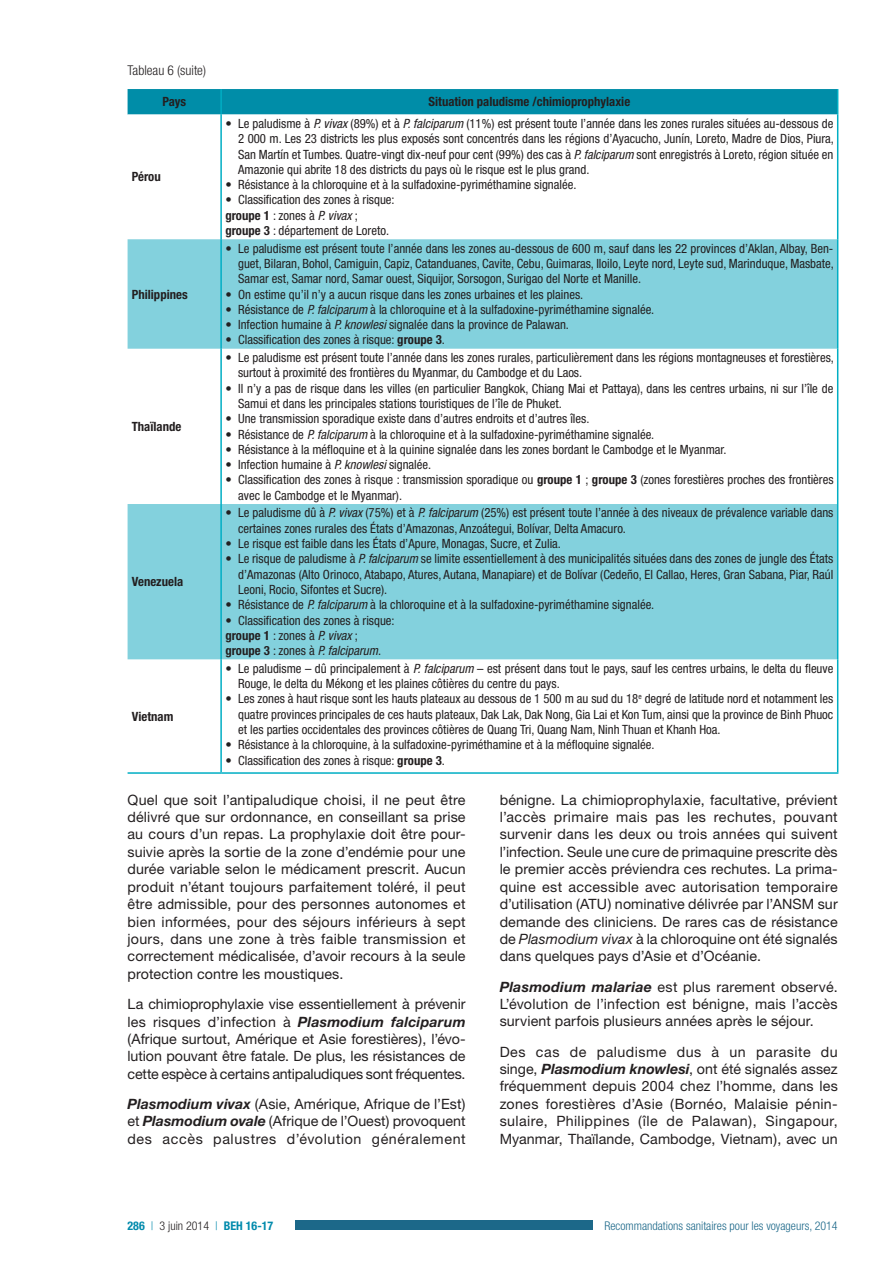
<style>
.page{position:relative;width:893px;height:1263px;background:#fff}
.page>*{position:absolute;margin:0;border:0;box-sizing:border-box;transform-origin:0 0}
.t1{font:14.25px/17.4px "Helvetica Neue";letter-spacing:.015em;color:#231f20;text-align:justify}
.t2{font:300 condensed 13.5px "Helvetica Neue";color:#231f20}
.t3{font:condensed 12.75px/15.3px "Helvetica Neue LT Std";color:#231f20}
.t4{font:700 condensed 12.75px "Helvetica Neue LT Std";color:#231f20}
.t5{font:300 condensed 12px "Helvetica Neue";color:#1c6889}
.t6{font:700 condensed 12px "Helvetica Neue";color:#008aac}
.s1{font-style:italic}
.s2{font-weight:700}
.s3{font-weight:700;font-style:italic}
.s4{font-weight:300}
.s5{font-weight:300;color:#231f20}
</style>
<div class="page">
<div style="left:296px;top:1220px;width:297px;height:10px;background:#1c6889"></div>
<svg style="left:128px;top:239px;width:709px;height:420px;fill:#83d1dd"></svg>
<hr style="left:220px;top:115px;width:2px;height:124px;background:#00aec4">
<hr style="left:220px;top:239px;width:2px;height:110px;background:#00aec4">
<hr style="left:220px;top:349px;width:2px;height:155px;background:#00aec4">
<hr style="left:220px;top:504px;width:2px;height:155px;background:#00aec4">
<hr style="left:220px;top:659px;width:2px;height:113px;background:#00aec4">
<hr style="left:128px;top:772px;width:93px;height:2px;background:#00aec4">
<hr style="left:221px;top:772px;width:617px;height:2px;background:#00aec4">
<svg style="left:128px;top:89px;width:710px;height:26px;background:#0790aa"></svg>
<hr style="left:837px;top:115px;width:1px;height:124px;background:#00aec4">
<hr style="left:837px;top:239px;width:1px;height:110px;background:#00aec4">
<hr style="left:837px;top:349px;width:1px;height:155px;background:#00aec4">
<hr style="left:837px;top:504px;width:1px;height:155px;background:#00aec4">
<hr style="left:837px;top:659px;width:1px;height:113px;background:#00aec4">
<p class="t2" style="left:128px;top:62px;width:80px">Tableau 6 (suite)</p>
<p class="t4" style="left:162px;top:94px;width:25px">Pays</p>
<p class="t4" style="left:429px;top:94px;width:203px">Situation paludisme /chimioprophylaxie</p>
<p class="t4" style="left:132px;top:169px;width:30px">Pérou</p>
<p class="t4" style="left:132px;top:286px;width:57px">Philippines</p>
<p class="t4" style="left:132px;top:419px;width:51px">Thaïlande</p>
<p class="t4" style="left:132px;top:574px;width:53px">Venezuela</p>
<p class="t4" style="left:132px;top:708px;width:43px">Vietnam</p>
<p class="t3" style="left:238px;top:116px;width:597px;text-align:justify;text-indent:-13px">• Le paludisme à <span class="s1">P. vivax</span> (89%) et à <span class="s1">P. falciparum</span> (11%) est présent toute l’année dans les zones rurales situées au-dessous de 2 000 m. Les 23 districts les plus exposés sont concentrés dans les régions d’Ayacucho, Junín, Loreto, Madre de Dios, Piura, San Martín et Tumbes. Quatre-vingt dix-neuf pour cent (99%) des cas à <span class="s1">P. falciparum</span> sont enregistrés à Loreto, région située en Amazonie qui abrite 18 des districts du pays où le risque est le plus grand.</p>
<p class="t3" style="left:225px;top:177px;width:353px">• Résistance à la chloroquine et à la sulfadoxine-pyriméthamine signalée.</p>
<p class="t3" style="left:225px;top:192px;width:171px">• Classification des zones à risque: <span class="s2">groupe 1</span> : zones à <span class="s1">P. vivax</span> ; <span class="s2">groupe 3</span> : département de Loreto.</p>
<p class="t3" style="left:238px;top:240px;width:597px;text-align:justify;text-indent:-13px">• Le paludisme est présent toute l’année dans les zones au-dessous de 600 m, sauf dans les 22 provinces d’Aklan, Albay, Ben&shy;guet, Bilaran, Bohol, Camiguin, Capiz, Catanduanes, Cavite, Cebu, Guimaras, Iloilo, Leyte nord, Leyte sud, Marinduque, Masbate, Samar est, Samar nord, Samar ouest, Siquijor, Sorsogon, Surigao del Norte et Manille.</p>
<p class="t3" style="left:225px;top:286px;width:359px">• On estime qu’il n’y a aucun risque dans les zones urbaines et les plaines.</p>
<p class="t3" style="left:225px;top:302px;width:430px">• Résistance de <span class="s1">P. falciparum</span> à la chloroquine et à la sulfadoxine-pyriméthamine signalée.</p>
<p class="t3" style="left:225px;top:317px;width:345px">• Infection humaine à <span class="s1">P. knowlesi</span> signalée dans la province de Palawan.</p>
<p class="t3" style="left:225px;top:332px;width:221px">• Classification des zones à risque: <span class="s2">groupe 3</span>.</p>
<p class="t3" style="left:238px;top:350px;width:597px;text-indent:-13px">• Le paludisme est présent toute l’année dans les zones rurales, particulièrement dans les régions montagneuses et forestières, surtout à proximité des frontières du Myanmar, du Cambodge et du Laos.</p>
<p class="t3" style="left:238px;top:380px;width:597px;text-indent:-13px">• Il n’y a pas de risque dans les villes (en particulier Bangkok, Chiang Mai et Pattaya), dans les centres urbains, ni sur l’île de<br>Samui et dans les principales stations touristiques de l’île de Phuket.</p>
<p class="t3" style="left:225px;top:411px;width:366px">• Une transmission sporadique existe dans d’autres endroits et d’autres îles.</p>
<p class="t3" style="left:225px;top:426px;width:430px">• Résistance de <span class="s1">P. falciparum</span> à la chloroquine et à la sulfadoxine-pyriméthamine signalée.</p>
<p class="t3" style="left:225px;top:442px;width:503px">• Résistance à la méfloquine et à la quinine signalée dans les zones bordant le Cambodge et le Myanmar.</p>
<p class="t3" style="left:225px;top:457px;width:207px">• Infection humaine à <span class="s1">P. knowlesi</span> signalée.</p>
<p class="t3" style="left:238px;top:472px;width:597px;text-indent:-13px">• Classification des zones à risque : transmission sporadique ou <span class="s2">groupe 1</span> ; <span class="s2">groupe 3</span> (zones forestières proches des frontières avec le Cambodge et le Myanmar).</p>
<p class="t3" style="left:238px;top:505px;width:597px;text-indent:-13px">• Le paludisme dû à <span class="s1">P. vivax</span> (75%) et à <span class="s1">P. falciparum</span> (25%) est présent toute l’année à des niveaux de prévalence variable dans certaines zones rurales des États d’Amazonas, Anzoátegui, Bolívar, Delta Amacuro.</p>
<p class="t3" style="left:225px;top:536px;width:337px">• Le risque est faible dans les États d’Apure, Monagas, Sucre, et Zulia.</p>
<p class="t3" style="left:238px;top:551px;width:597px;text-align:justify;text-indent:-13px">• Le risque de paludisme à <span class="s1">P. falciparum</span> se limite essentiellement à des municipalités situées dans des zones de jungle des États d’Amazonas (Alto Orinoco, Atabapo, Atures, Autana, Manapiare) et de Bolívar (Cedeño, El Callao, Heres, Gran Sabana, Piar, Raúl Leoni, Rocio, Sifontes et Sucre).</p>
<p class="t3" style="left:225px;top:597px;width:430px">• Résistance de <span class="s1">P. falciparum</span> à la chloroquine et à la sulfadoxine-pyriméthamine signalée.</p>
<p class="t3" style="left:225px;top:612px;width:171px">• Classification des zones à risque: <span class="s2">groupe 1</span> : zones à <span class="s1">P. vivax</span> ; <span class="s2">groupe 3</span> : zones à <span class="s1">P. falciparum</span>.</p>
<p class="t3" style="left:238px;top:660px;width:597px;text-indent:-13px">• Le paludisme – dû principalement à <span class="s1">P. falciparum</span> – est présent dans tout le pays, sauf les centres urbains, le delta du fleuve<br>Rouge, le delta du Mékong et les plaines côtières du centre du pays.</p>
<p class="t3" style="left:238px;top:691px;width:597px;text-align:justify;text-indent:-13px">• Les zones à haut risque sont les hauts plateaux au dessous de 1 500 m au sud du 18<sup>e</sup> degré de latitude nord et notamment les quatre provinces principales de ces hauts plateaux, Dak Lak, Dak Nong, Gia Lai et Kon Tum, ainsi que la province de Binh Phuoc et les parties occidentales des provinces côtières de Quang Tri, Quang Nam, Ninh Thuan et Khanh Hoa.</p>
<p class="t3" style="left:225px;top:737px;width:431px">• Résistance à la chloroquine, à la sulfadoxine-pyriméthamine et à la méfloquine signalée.</p>
<p class="t3" style="left:225px;top:752px;width:221px">• Classification des zones à risque: <span class="s2">groupe 3</span>.</p>
<p class="t1" style="left:128px;top:791px;width:340px">Quel que soit l’antipaludique choisi, il ne peut être délivré que sur ordonnance, en conseillant sa prise au cours d’un repas. La prophylaxie doit être pour&shy;suivie après la sortie de la zone d’endémie pour une durée variable selon le médicament prescrit. Aucun produit n’étant toujours parfaitement toléré, il peut être admissible, pour des personnes autonomes et bien informées, pour des séjours inférieurs à sept jours, dans une zone à très faible transmission et correctement médicalisée, d’avoir recours à la seule protection contre les moustiques.</p>
<p class="t1" style="left:128px;top:995px;width:340px">La chimioprophylaxie vise essentiellement à prévenir les risques d’infection à <span class="s3">Plasmodium falciparum </span>(Afrique surtout, Amérique et Asie forestières), l’évo&shy;lution pouvant être fatale. De plus, les résistances de cette espèce à certains antipaludiques sont fréquentes.</p>
<p class="t1" style="left:128px;top:1095px;width:340px"><span class="s3">Plasmodium vivax</span> (Asie, Amérique, Afrique de l’Est) et <span class="s3">Plasmodium ovale</span> (Afrique de l’Ouest) provoquent des accès palustres d’évolution généralement</p>
<p class="t1" style="left:500px;top:790px;width:340px">bénigne. La chimioprophylaxie, facultative, prévient l’accès primaire mais pas les rechutes, pouvant survenir dans les deux ou trois années qui suivent l’infection. Seule une cure de primaquine prescrite dès le premier accès préviendra ces rechutes. La prima&shy;quine est accessible avec autorisation temporaire d’utilisation (ATU</p>
<p class="t1" style="left:608px;top:895px;width:176px">) nominative délivrée par l’ANSM</p>
<p class="t1" style="left:500px;top:895px;width:340px;text-indent:318px">sur demande des cliniciens. De rares cas de résistance de <span class="s1">Plasmodium vivax</span> à la chloroquine ont été signalés dans quelques pays d’Asie et d’Océanie.</p>
<p class="t1" style="left:500px;top:977px;width:340px"><span class="s3">Plasmodium malariae</span> est plus rarement observé.<br>L’évolution de l’infection est bénigne, mais l’accès survient parfois plusieurs années après le séjour.</p>
<p class="t1" style="left:500px;top:1043px;width:340px">Des cas de paludisme dus à un parasite du singe, <span class="s3">Plasmodium knowlesi</span>, ont été signalés assez fréquemment depuis 2004 chez l’homme, dans les zones forestières d’Asie (Bornéo, Malaisie pénin&shy;sulaire, Philippines (île de Palawan), Singapour, Myanmar, Thaïlande, Cambodge, Vietnam), avec un</p>
<p class="t6" style="left:128px;top:1218px;width:147px">286 <span class="s4">|</span> <span class="s5">3 juin 2014</span> <span class="s4">|</span> BEH 16-17</p>
<p class="t5" style="left:604px;top:1219px;width:235px">Recommandations sanitaires pour les voyageurs, 2014</p>
</div>
